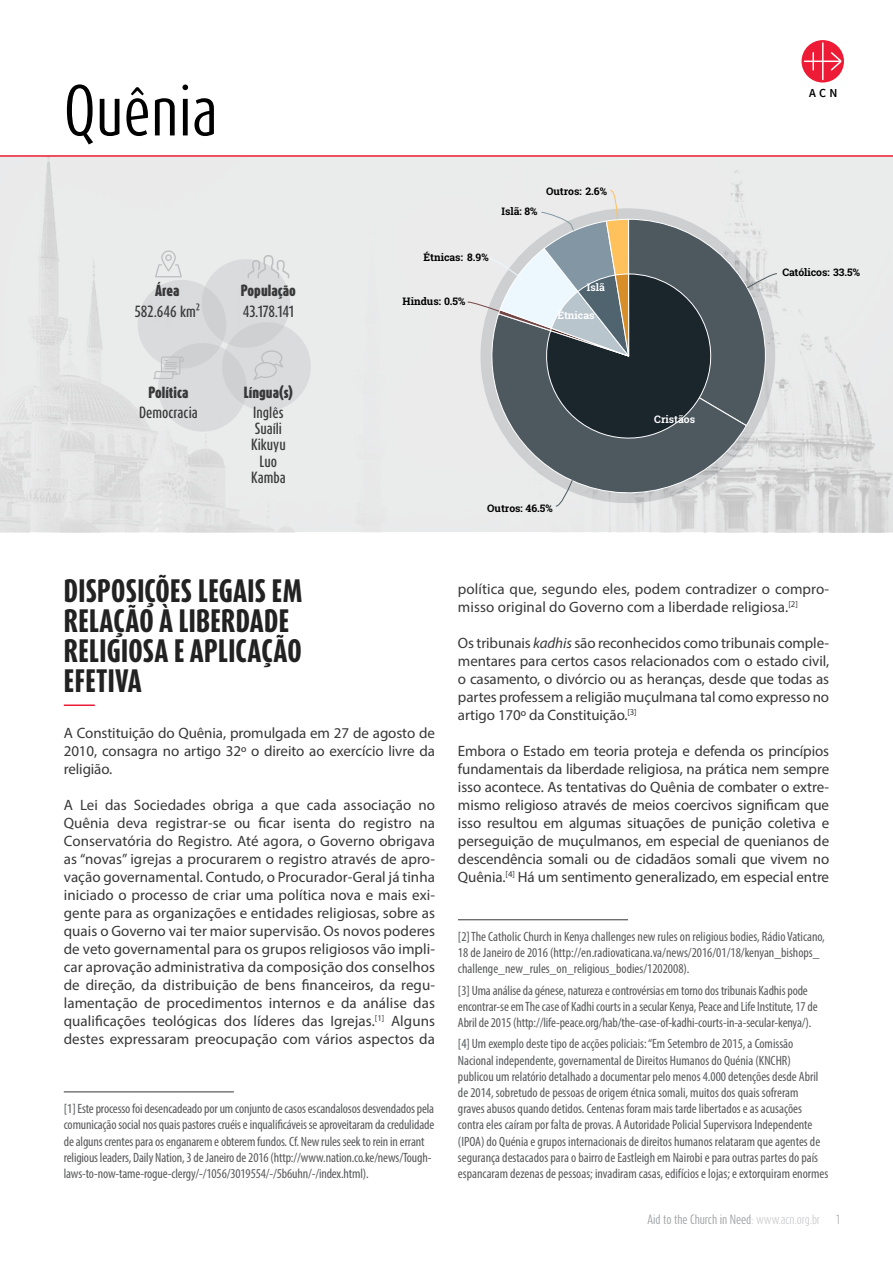
<style>
.page{position:relative;width:893px;height:1263px;background:#fff}
.page>*{position:absolute;margin:0;border:0;box-sizing:border-box;transform-origin:0 0}
.t1{font:60px "Dax Compact OT";color:#000}
.t2{font:800 27px/30px "Dax Compact OT";letter-spacing:.01em;color:#222223}
.t3{font:15px/18px "Myriad Pro";letter-spacing:-.005em;color:#383839;text-align:justify}
.t4{font:condensed 13.5px/16.2px "Myriad Pro";color:#58595b}
.t5{font:500 13.5px/16.2px "Dax Compact OT";color:#383839;text-align:center}
.t6{font:900 13.5px "Dax Compact OT";letter-spacing:.005em;color:#383839}
.t7{font:600 12.3px "Source Sans Pro";color:#000}
.t8{font:11.25px "Dax Compact OT";letter-spacing:-.01em;color:#9fa1a4}
.t9{font:300 11.25px "Dax Compact OT";color:#9fa1a4}
.t10{font:700 10.5px "Roboto Slab";color:#000}
.t11{font:700 10.5px "Roboto Slab";color:#fff}
.s1{font-style:italic}
.s2{font-weight:300;color:#bcbec0}
</style>
<div class="page">
<img style="left:0;top:157px;width:893px;height:375px">
<hr style="left:0;top:155px;width:893px;height:2px;background:#ed1b35">
<svg style="left:132px;top:250px;width:184px;height:187px;background:#dddfdf"></svg>
<svg style="left:801px;top:40px;width:43px;height:43px"></svg>
<svg style="left:804px;top:42px;width:37px;height:38px"></svg>
<svg style="left:479px;top:462px;width:269px;height:50px;background:#e4e5e6"></svg>
<svg style="left:555px;top:273px;width:223px;height:234px;background:#b0b4b6"></svg>
<svg style="left:467px;top:189px;width:299px;height:273px;background:#848a8e"></svg>
<hr style="left:64px;top:704px;width:31px;height:2px;background:#ed1b35">
<hr style="left:64px;top:1091px;width:170px;height:1px;background:#58595b">
<hr style="left:458px;top:919px;width:170px;height:1px;background:#58595b">
<h1 class="t1" style="left:64px;top:71px;width:156px">Quênia</h1>
<p class="t6" style="left:155px;top:281px;width:26px">Área</p>
<p class="t5" style="left:135px;top:303px;width:67px">582.646 km²</p>
<p class="t6" style="left:241px;top:281px;width:57px">População</p>
<p class="t5" style="left:243px;top:303px;width:52px">43.178.141</p>
<p class="t6" style="left:148px;top:383px;width:41px">Política</p>
<p class="t6" style="left:244px;top:383px;width:51px">Língua(s)</p>
<p class="t5" style="left:139px;top:404px;width:60px">Democracia</p>
<p class="t5" style="left:251px;top:404px;width:36px">Inglês<br>Suaíli<br>Kikuyu<br>Luo<br>Kamba</p>
<p class="t10" style="left:501px;top:203px;width:38px">Islã: 8%</p>
<p class="t10" style="left:546px;top:184px;width:62px">Outros: 2.6%</p>
<p class="t10" style="left:423px;top:250px;width:67px">Étnicas: 8.9%</p>
<p class="t10" style="left:403px;top:294px;width:64px">Hindus: 0.5%</p>
<p class="t11" style="left:587px;top:280px;width:20px">Islã</p>
<p class="t11" style="left:557px;top:308px;width:39px">Étnicas</p>
<p class="t10" style="left:487px;top:501px;width:67px">Outros: 46.5%</p>
<p class="t11" style="left:654px;top:412px;width:42px">Cristãos</p>
<p class="t7" style="left:809px;top:85px;width:30px">ACN</p>
<p class="t10" style="left:782px;top:265px;width:79px">Católicos: 33.5%</p>
<h2 class="t2" style="left:64px;top:575px;width:240px">DISPOSIÇÕES LEGAIS EM<br>RELAÇÃO À LIBERDADE<br>RELIGIOSA E APLICAÇÃO<br>EFETIVA</h2>
<p class="t3" style="left:64px;top:724px;width:373px">A Constituição do Quênia, promulgada em 27 de agosto de 2010, consagra no artigo 32º o direito ao exercício livre da religião.</p>
<p class="t3" style="left:64px;top:796px;width:373px">A Lei das Sociedades obriga a que cada associação no Quênia deva registrar-se ou ficar isenta do registro na Conservatória do Registro. Até agora, o Governo obrigava as “novas” igrejas a procurarem o registro através de apro&shy;vação governamental. Contudo, o Procurador-Geral já tinha iniciado o processo de criar uma política nova e mais exi&shy;gente para as organizações e entidades religiosas, sobre as quais o Governo vai ter maior supervisão. Os novos poderes de veto governamental para os grupos religiosos vão impli&shy;car aprovação administrativa da composição dos conselhos de direção, da distribuição de bens financeiros, da regu&shy;lamentação de procedimentos internos e da análise das qualificações teológicas dos líderes das Igrejas.<sup>[1]</sup> Alguns destes expressaram preocupação com vários aspectos da</p>
<p class="t4" style="left:64px;top:1100px;width:372px">[1]Este processo foi desencadeado por um conjunto de casos escandalosos desvendados pela comunicação social nos quais pastores cruéis e inqualificáveis se aproveitaram da credulidade de alguns crentes para os enganarem e obterem fundos. Cf. New rules seek to rein in errant religious leaders, Daily Nation, 3 de Janeiro de 2016 (http://www.nation.co.ke/news/Tough&shy;laws-to-now-tame-rogue-clergy/-/1056/3019554/-/5b6uhn/-/index.html).</p>
<p class="t3" style="left:458px;top:580px;width:373px">política que, segundo eles, podem contradizer o compro&shy;misso original do Governo com a liberdade religiosa.<sup>[2]</sup></p>
<p class="t3" style="left:458px;top:634px;width:373px">Os tribunais <span class="s1">kadhis</span> são reconhecidos como tribunais comple&shy;mentares para certos casos relacionados com o estado civil, o casamento, o divórcio ou as heranças, desde que todas as partes professem a religião muçulmana tal como expresso no artigo 170º da Constituição.<sup>[3]</sup></p>
<p class="t3" style="left:458px;top:742px;width:373px">Embora o Estado em teoria proteja e defenda os princípios fundamentais da liberdade religiosa, na prática nem sempre isso acontece. As tentativas do Quênia de combater o extre&shy;mismo religioso através de meios coercivos significam que isso resultou em algumas situações de punição coletiva e perseguição de muçulmanos, em especial de quenianos de descendência somali ou de cidadãos somali que vivem no Quênia.<sup>[4]</sup> Há um sentimento generalizado, em especial entre</p>
<p class="t4" style="left:458px;top:928px;width:368px">[2]The Catholic Church in Kenya challenges new rules on religious bodies, Rádio Vaticano,<br>18 de Janeiro de 2016 (http://en.radiovaticana.va/news/2016/01/18/kenyan_bishops_ challenge_new_rules_on_religious_bodies/1202008).</p>
<p class="t4" style="left:458px;top:982px;width:361px">[3] Uma análise da génese, natureza e controvérsias em torno dos tribunais Kadhis pode encontrar-se em The case of Kadhi courts in a secular Kenya, Peace and Life Institute, 17 de<br>Abril de 2015 (http://life-peace.org/hab/the-case-of-kadhi-courts-in-a-secular-kenya/).</p>
<p class="t4" style="left:458px;top:1035px;width:372px">[4] Um exemplo deste tipo de acções policiais: “Em Setembro de 2015, a Comissão Nacional independente, governamental de Direitos Humanos do Quénia (KNCHR) publicou um relatório detalhado a documentar pelo menos 4.000 detenções desde Abril de 2014, sobretudo de pessoas de origem étnica somali, muitos dos quais sofreram graves abusos quando detidos. Centenas foram mais tarde libertados e as acusações contra eles caíram por falta de provas. A Autoridade Policial Supervisora Independente (IPOA) do Quénia e grupos internacionais de direitos humanos relataram que agentes de segurança destacados para o bairro de Eastleigh em Nairobi e para outras partes do país espancaram dezenas de pessoas; invadiram casas, edifícios e lojas; e extorquiram enormes</p>
<p class="t8" style="left:648px;top:1212px;width:174px">Aid to the Church in Need<span class="s2">: www.acn.org.br</span></p>
<p class="t9" style="left:836px;top:1212px;width:6px">1</p>
</div>
